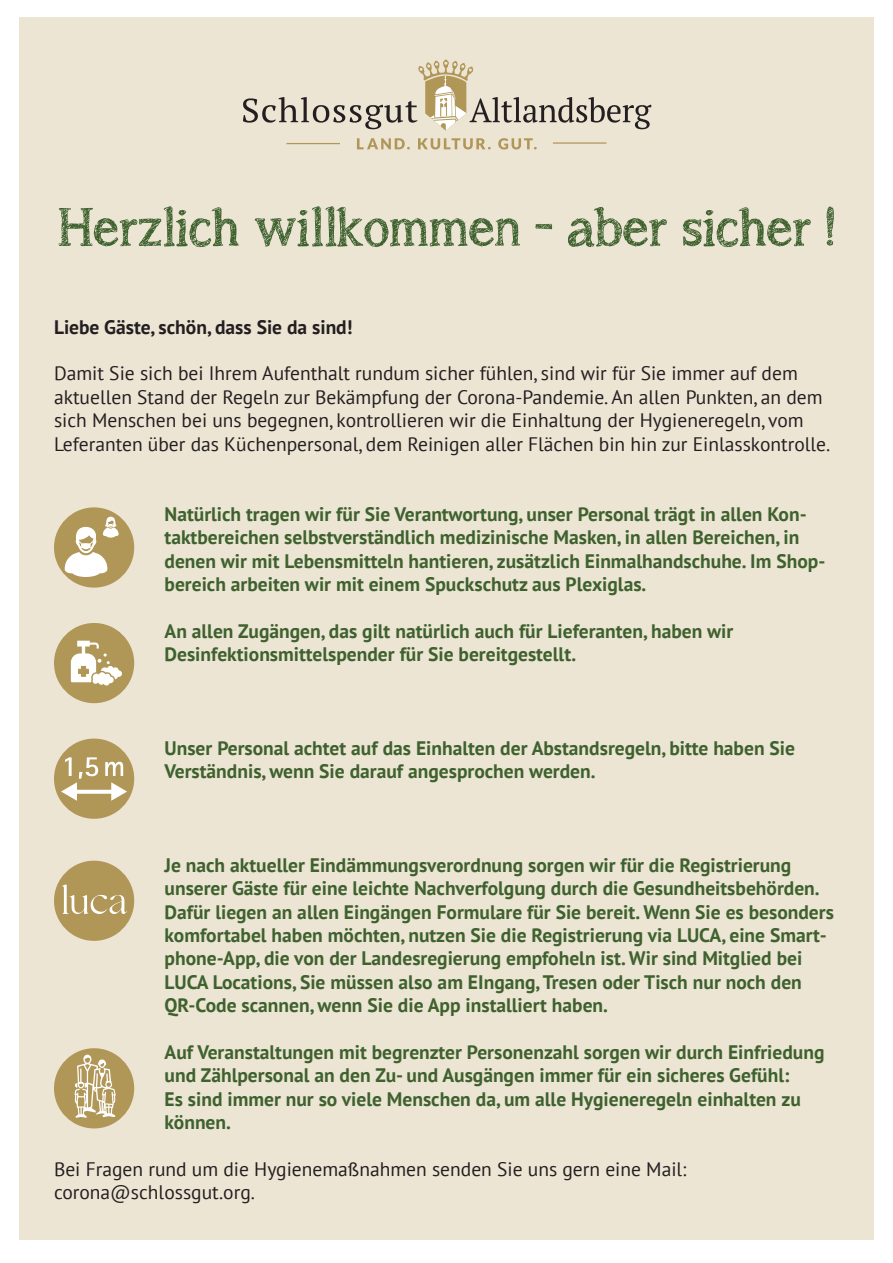
<style>
.page{position:relative;width:893px;height:1263px;background:#fff}
.page>*{position:absolute;margin:0;border:0;box-sizing:border-box;transform-origin:0 0}
.t1{font:64.5px "asongforjennifer";color:#3e612e}
.t2{font:700 19.5px/23.4px "PT Sans";color:#3e612e}
.t3{font:19.5px/23.4px "PT Sans";color:#231f20}
.t4{font:700 19.5px "PT Sans";color:#231f20}
</style>
<div class="page">
<div style="left:19px;top:17px;width:855px;height:1222px;background:#ece5d4"></div>
<svg style="left:243px;top:59px;width:408px;height:72px"></svg>
<svg style="left:357px;top:138px;width:53px;height:11px"></svg>
<svg style="left:418px;top:138px;width:73px;height:11px"></svg>
<svg style="left:498px;top:138px;width:39px;height:11px"></svg>
<hr style="left:553px;top:142px;width:53px;height:2px;background:#b09657">
<hr style="left:286px;top:143px;width:54px;height:1px;background:#b09657">
<div style="left:54px;top:507px;width:80px;height:81px;background:#b09657;border-radius:50%"></div>
<svg style="left:64px;top:517px;width:55px;height:60px"></svg>
<div style="left:54px;top:623px;width:80px;height:80px;background:#b09657;border-radius:50%"></div>
<svg style="left:71px;top:641px;width:51px;height:44px"></svg>
<div style="left:54px;top:738px;width:80px;height:81px;background:#b09657;border-radius:50%"></div>
<svg style="left:61px;top:757px;width:66px;height:44px"></svg>
<div style="left:54px;top:861px;width:80px;height:80px;background:#b09657;border-radius:50%"></div>
<div style="left:54px;top:1048px;width:80px;height:80px;background:#b09657;border-radius:50%"></div>
<svg style="left:62px;top:884px;width:65px;height:30px"></svg>
<svg style="left:74px;top:1055px;width:42px;height:63px"></svg>
<h1 class="t1" style="left:58px;top:193px;width:778px">Herzlich willkommen - aber sicher !</h1>
<p class="t4" style="left:54px;top:314px;width:300px">Liebe Gäste, schön, dass Sie da sind!</p>
<p class="t3" style="left:54px;top:361px;width:778px">Damit Sie sich bei Ihrem Aufenthalt rundum sicher fühlen, sind wir für Sie immer auf dem aktuellen Stand der Regeln zur Bekämpfung der Corona-Pandemie. An allen Punkten, an dem sich Menschen bei uns begegnen, kontrollieren wir die Einhaltung der Hygieneregeln, vom Leferanten über das Küchenpersonal, dem Reinigen aller Flächen bin hin zur Einlasskontrolle.</p>
<p class="t2" style="left:165px;top:502px;width:662px">Natürlich tragen wir für Sie Verantwortung, unser Personal trägt in allen Kon&shy;taktbereichen selbstverständlich medizinische Masken, in allen Bereichen, in denen wir mit Lebensmitteln hantieren, zusätzlich Einmalhandschuhe. Im Shop&shy;bereich arbeiten wir mit einem Spuckschutz aus Plexiglas.</p>
<p class="t2" style="left:165px;top:619px;width:570px">An allen Zugängen, das gilt natürlich auch für Lieferanten, haben wir<br>Desinfektionsmittelspender für Sie bereitgestellt.</p>
<p class="t2" style="left:165px;top:736px;width:632px">Unser Personal achtet auf das Einhalten der Abstandsregeln, bitte haben Sie<br>Verständnis, wenn Sie darauf angesprochen werden.</p>
<p class="t2" style="left:165px;top:853px;width:671px">Je nach aktueller Eindämmungsverordnung sorgen wir für die Registrierung unserer Gäste für eine leichte Nachverfolgung durch die Gesundheitsbehörden.<br>Dafür liegen an allen Eingängen Formulare für Sie bereit. Wenn Sie es besonders komfortabel haben möchten, nutzen Sie die Registrierung via LUCA, eine Smart&shy;phone-App, die von der Landesregierung empfoheln ist. Wir sind Mitglied bei LUCA Locations, Sie müssen also am EIngang, Tresen oder Tisch nur noch den QR-Code scannen, wenn Sie die App installiert haben.</p>
<p class="t2" style="left:165px;top:1040px;width:661px">Auf Veranstaltungen mit begrenzter Personenzahl sorgen wir durch Einfriedung und Zählpersonal an den Zu- und Ausgängen immer für ein sicheres Gefühl:<br>Es sind immer nur so viele Menschen da, um alle Hygieneregeln einhalten zu können.</p>
<p class="t3" style="left:54px;top:1157px;width:634px">Bei Fragen rund um die Hygienemaßnahmen senden Sie uns gern eine Mail: corona@schlossgut.org.</p>
</div>
